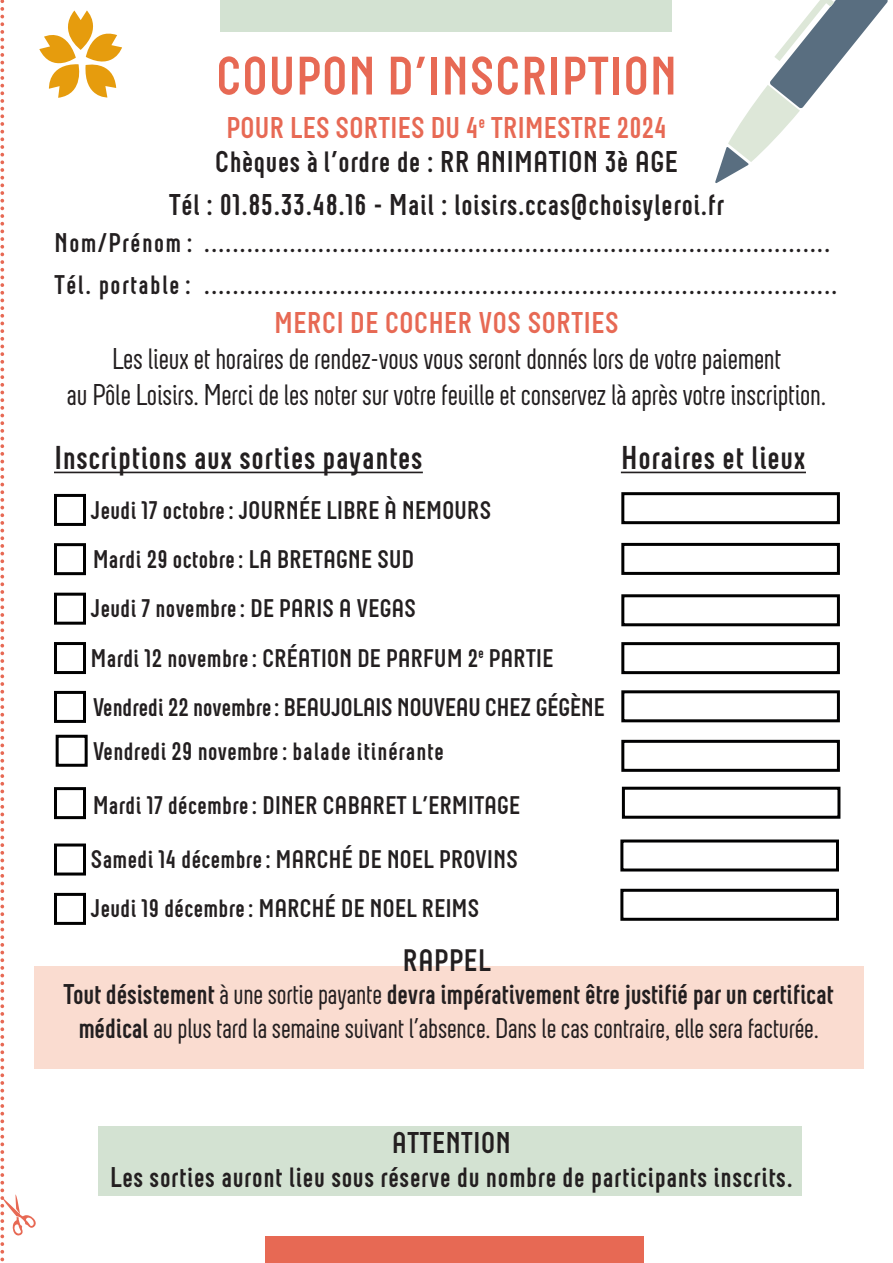
<style>
.page{position:relative;width:893px;height:1263px;background:#fff}
.page>*{position:absolute;margin:0;border:0;box-sizing:border-box;transform-origin:0 0}
.t1{font:700 54px "Neubau";color:#e76954}
.t2{font:700 33px "Neubau";color:#231f20}
.t3{font:700 31.05px "Neubau";color:#231f20}
.t4{font:30px/36px "Neubau";letter-spacing:-.03em;color:#231f20;text-align:center}
.t5{font:700 30px/34.5px "Neubau";color:#231f20;text-align:center}
.t6{font:28.5px/34.5px "Neubau";letter-spacing:-.03em;color:#231f20;text-align:center}
.t7{font:700 28.5px "Neubau";color:#231f20}
.t8{font:700 27px "Neubau";letter-spacing:.03em;color:#231f20}
.t9{font:700 25.5px "Neubau";letter-spacing:-.01em;color:#231f20}
.s1{color:#e76954}
.s2{font-weight:700;color:#e76954}
.s3{font-weight:700}
</style>
<div class="page">
<hr style="left:54px;top:472px;width:369px;height:1px;background:#231f20">
<hr style="left:621px;top:472px;width:185px;height:1px;background:#231f20">
<svg style="left:715px;top:0;width:173px;height:183px"></svg>
<div style="left:220px;top:0;width:452px;height:32px;background:#d3e2d2"></div>
<div style="left:621px;top:492px;width:219px;height:32px;border:3px solid #000001"></div>
<div style="left:621px;top:690px;width:219px;height:32px;border:3px solid #000001"></div>
<div style="left:621px;top:740px;width:219px;height:32px;border:3px solid #000001"></div>
<div style="left:621px;top:642px;width:219px;height:32px;border:3px solid #000001"></div>
<div style="left:621px;top:594px;width:219px;height:32px;border:3px solid #000001"></div>
<div style="left:621px;top:543px;width:219px;height:32px;border:3px solid #000001"></div>
<div style="left:34px;top:966px;width:829px;height:103px;background:#fadcd0"></div>
<svg style="left:0;top:0;width:122px;height:1262px"></svg>
<div style="left:54px;top:543px;width:32px;height:32px;border:3px solid #000001"></div>
<div style="left:54px;top:691px;width:32px;height:32px;border:3px solid #000001"></div>
<div style="left:622px;top:787px;width:218px;height:32px;border:3px solid #000001"></div>
<div style="left:620px;top:839px;width:219px;height:32px;border:3px solid #000001"></div>
<div style="left:620px;top:889px;width:219px;height:32px;border:3px solid #000001"></div>
<div style="left:99px;top:1126px;width:702px;height:70px;background:#d3e2d2"></div>
<div style="left:265px;top:1236px;width:378px;height:27px;background:#e76954"></div>
<p class="t1" style="left:216px;top:45px;width:463px">COUPON D’INSCRIPTION</p>
<p class="t5" style="left:215px;top:110px;width:465px"><span class="s1">POUR LES SORTIES DU 4</span><sup>e</sup> <span class="s1">TRIMESTRE 2024<br></span>Chèques à l’ordre de : RR ANIMATION 3è AGE</p>
<p class="t5" style="left:169px;top:187px;width:557px">Tél : 01.85.33.48.16 - Mail : loisirs.ccas@choisyleroi.fr</p>
<p class="t8" style="left:54px;top:227px;width:778px">Nom/Prénom : ........................................................................................</p>
<p class="t8" style="left:54px;top:269px;width:785px">Tél. portable : .........................................................................................</p>
<p class="t4" style="left:67px;top:304px;width:761px"><span class="s2">MERCI DE COCHER VOS SORTIES<br></span>Les lieux et horaires de rendez-vous vous seront donnés lors de votre paiement<br>au Pôle Loisirs. Merci de les noter sur votre feuille et conservez là après votre inscription.</p>
<p class="t2" style="left:54px;top:439px;width:370px">Inscriptions aux sorties payantes</p>
<p class="t2" style="left:621px;top:439px;width:187px">Horaires et lieux</p>
<p class="t9" style="left:91px;top:495px;width:402px">Jeudi 17 octobre: JOURNÉE LIBRE À NEMOURS</p>
<p class="t9" style="left:93px;top:544px;width:323px">Mardi 29 octobre: LA BRETAGNE SUD</p>
<p class="t9" style="left:91px;top:594px;width:327px">Jeudi 7 novembre: DE PARIS A VEGAS</p>
<p class="t9" style="left:91px;top:643px;width:465px">Mardi 12 novembre: CRÉATION DE PARFUM 2<sup>e</sup> PARTIE</p>
<p class="t9" style="left:93px;top:692px;width:514px">Vendredi 22 novembre: BEAUJOLAIS NOUVEAU CHEZ GÉGÈNE</p>
<p class="t9" style="left:93px;top:737px;width:353px">Vendredi 29 novembre: balade itinérante</p>
<p class="t9" style="left:93px;top:791px;width:429px">Mardi 17 décembre: DINER CABARET L’ERMITAGE</p>
<p class="t9" style="left:91px;top:845px;width:429px">Samedi 14 décembre: MARCHÉ DE NOEL PROVINS</p>
<p class="t9" style="left:91px;top:894px;width:390px">Jeudi 19 décembre: MARCHÉ DE NOEL REIMS</p>
<p class="t3" style="left:403px;top:942px;width:90px">RAPPEL</p>
<p class="t6" style="left:63px;top:977px;width:772px"><span class="s3">Tout désistement</span> à une sortie payante <span class="s3">devra impérativement être justifié par un certificat médical</span> au plus tard la semaine suivant l’absence. Dans le cas contraire, elle sera facturée.</p>
<p class="t5" style="left:392px;top:1125px;width:121px">ATTENTION</p>
<p class="t7" style="left:110px;top:1161px;width:685px">Les sorties auront lieu sous réserve du nombre de participants inscrits.</p>
</div>
